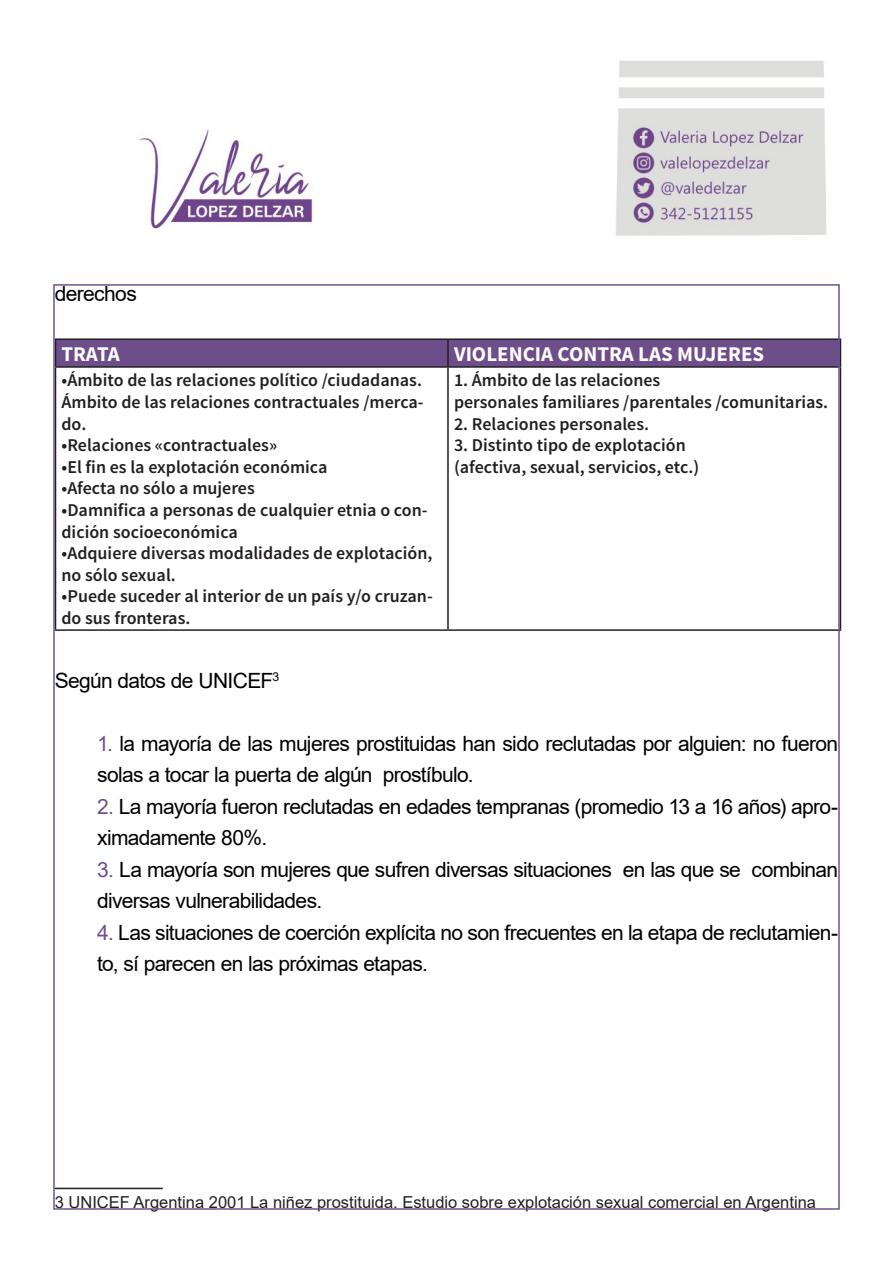
<style>
.page{position:relative;width:893px;height:1263px;background:#fff}
.page>*{position:absolute;margin:0;border:0;box-sizing:border-box;transform-origin:0 0}
.t1{font:21px/31.5px "Arial";letter-spacing:-.03em;color:#000}
.t2{font:700 21px "Source Sans Pro";color:#fff}
.t3{font:700 21px "Source Sans Pro";letter-spacing:-.025em;color:#f9fcf8}
.t4{font:600 18px/21.6px "Source Sans Pro";color:#231f20}
.t5{font:16.5px "Arial";color:#231f20}
.s1{color:#6e4d8b}
</style>
<div class="page">
<img style="left:139px;top:60px;width:688px;height:176px">
<hr style="left:55px;top:338px;width:393px;height:2px;background:#231f20">
<hr style="left:448px;top:338px;width:393px;height:2px;background:#231f20">
<div style="left:56px;top:340px;width:785px;height:26px;background:#6e4d8b"></div>
<hr style="left:55px;top:366px;width:393px;height:2px;background:#231f20">
<hr style="left:448px;top:366px;width:393px;height:2px;background:#231f20">
<hr style="left:447px;top:368px;width:2px;height:261px;background:#231f20">
<hr style="left:840px;top:368px;width:1px;height:261px;background:#231f20">
<hr style="left:55px;top:629px;width:393px;height:2px;background:#231f20">
<hr style="left:448px;top:629px;width:393px;height:2px;background:#231f20">
<hr style="left:55px;top:1188px;width:108px;height:1px;background:#231f20">
<p class="t1" style="left:55px;top:278px;width:84px">derechos</p>
<p class="t3" style="left:62px;top:340px;width:60px">TRATA</p>
<p class="t2" style="left:454px;top:340px;width:312px">VIOLENCIA CONTRA LAS MUJERES</p>
<p class="t4" style="left:62px;top:370px;width:364px;text-align:justify">•Ámbito de las relaciones político /ciudadanas.<br>Ámbito de las relaciones contractuales /merca&shy;do.</p>
<p class="t4" style="left:62px;top:435px;width:217px">•Relaciones «contractuales»</p>
<p class="t4" style="left:62px;top:457px;width:267px">•El fin es la explotación económica</p>
<p class="t4" style="left:62px;top:478px;width:195px">•Afecta no sólo a mujeres</p>
<p class="t4" style="left:62px;top:500px;width:368px">•Damnifica a personas de cualquier etnia o con&shy;dición socioeconómica</p>
<p class="t4" style="left:62px;top:543px;width:372px">•Adquiere diversas modalidades de explotación, no sólo sexual.</p>
<p class="t4" style="left:62px;top:586px;width:373px">•Puede suceder al interior de un país y/o cruzan&shy;do sus fronteras.</p>
<p class="t4" style="left:454px;top:370px;width:208px">1. Ámbito de las relaciones</p>
<p class="t4" style="left:454px;top:392px;width:376px">personales familiares /parentales /comunitarias.</p>
<p class="t4" style="left:454px;top:413px;width:197px">2. Relaciones personales.</p>
<p class="t4" style="left:454px;top:435px;width:233px">3. Distinto tipo de explotación</p>
<p class="t4" style="left:454px;top:457px;width:247px">(afectiva, sexual, servicios, etc.)</p>
<p class="t1" style="left:55px;top:665px;width:226px">Según datos de UNICEF<sup>3</sup></p>
<p class="t1" style="left:97px;top:728px;width:742px"><span class="s1">1.</span> la mayoría de las mujeres prostituidas han sido reclutadas por alguien: no fueron solas a tocar la puerta de algún prostíbulo.</p>
<p class="t1" style="left:97px;top:791px;width:742px"><span class="s1">2.</span> La mayoría fueron reclutadas en edades tempranas (promedio 13 a 16 años) apro&shy;ximadamente 80%.</p>
<p class="t1" style="left:97px;top:854px;width:742px"><span class="s1">3.</span> La mayoría son mujeres que sufren diversas situaciones en las que se combinan diversas vulnerabilidades.</p>
<p class="t1" style="left:97px;top:917px;width:742px"><span class="s1">4.</span> Las situaciones de coerción explícita no son frecuentes en la etapa de reclutamien&shy;to, sí parecen en las próximas etapas.</p>
<p class="t5" style="left:55px;top:1191px;width:763px">3 UNICEF Argentina 2001 La niñez prostituida. Estudio sobre explotación sexual comercial en Argentina</p>
</div>
